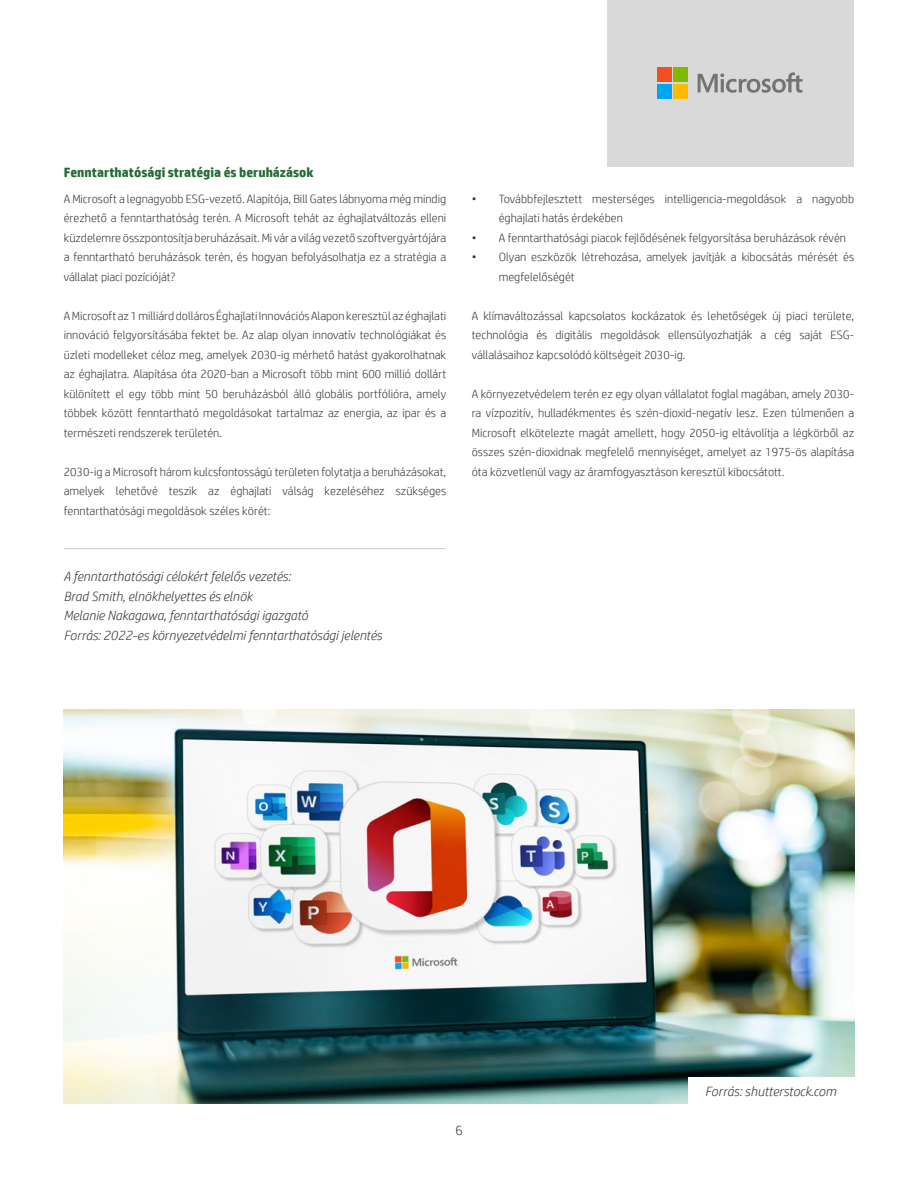
<style>
.page{position:relative;width:918px;height:1188px;background:#fff}
.page>*{position:absolute;margin:0;border:0;box-sizing:border-box;transform-origin:0 0}
.t1{font:italic 300 13.5px/19.5px "HP Simplified";color:#343433}
.t2{font:700 13.5px "HP Simplified";color:#256b36}
.t3{font:300 13.5px "HP Simplified";color:#343433}
.t4{font:300 12px/19.5px "HP Simplified";color:#343433;text-align:justify}
</style>
<div class="page">
<div style="left:608px;top:0;width:246px;height:166px;background:#d9d9d9"></div>
<img style="left:64px;top:710px;width:790px;height:393px">
<hr style="left:64px;top:548px;width:382px;height:1px;background:#343433">
<svg style="left:698px;top:72px;width:105px;height:21px"></svg>
<div style="left:657px;top:68px;width:15px;height:14px;background:#f25022"></div>
<div style="left:674px;top:68px;width:14px;height:14px;background:#7fba00"></div>
<div style="left:657px;top:84px;width:15px;height:15px;background:#00a4ef"></div>
<div style="left:674px;top:84px;width:14px;height:15px;background:#ffb900"></div>
<div style="left:688px;top:1077px;width:167px;height:27px;background:#fff"></div>
<p class="t2" style="left:64px;top:165px;width:251px">Fenntarthatósági stratégia és beruházások</p>
<p class="t4" style="left:64px;top:189px;width:384px">A Microsoft a legnagyobb ESG-vezető. Alapítója, Bill Gates lábnyoma még mindig érezhető a fenntarthatóság terén. A Microsoft tehát az éghajlatváltozás elleni küzdelemre összpontosítja beruházásait. Mi vár a világ vezető szoftvergyártójára a fenntartható beruházások terén, és hogyan befolyásolhatja ez a stratégia a vállalat piaci pozícióját?</p>
<p class="t4" style="left:64px;top:306px;width:384px">A Microsoft az 1 milliárd dolláros Éghajlati Innovációs Alapon keresztül az éghajlati innováció felgyorsításába fektet be. Az alap olyan innovatív technológiákat és üzleti modelleket céloz meg, amelyek 2030-ig mérhető hatást gyakorolhatnak az éghajlatra. Alapítása óta 2020-ban a Microsoft több mint 600 millió dollárt különített el egy több mint 50 beruházásból álló globális portfólióra, amely többek között fenntartható megoldásokat tartalmaz az energia, az ipar és a természeti rendszerek területén.</p>
<p class="t4" style="left:64px;top:462px;width:384px">2030-ig a Microsoft három kulcsfontosságú területen folytatja a beruházásokat, amelyek lehetővé teszik az éghajlati válság kezeléséhez szükséges fenntarthatósági megoldások széles körét:</p>
<p class="t1" style="left:64px;top:567px;width:320px">A fenntarthatósági célokért felelős vezetés:<br>Brad Smith, elnökhelyettes és elnök<br>Melanie Nakagawa, fenntarthatósági igazgató<br>Forrás: 2022-es környezetvédelmi fenntarthatósági jelentés</p>
<p class="t4" style="left:499px;top:189px;width:357px;text-indent:-27px">• Továbbfejlesztett mesterséges intelligencia-megoldások a nagyobb éghajlati hatás érdekében</p>
<p class="t4" style="left:472px;top:228px;width:376px">• A fenntarthatósági piacok fejlődésének felgyorsítása beruházások révén</p>
<p class="t4" style="left:499px;top:247px;width:357px;text-indent:-27px">• Olyan eszközök létrehozása, amelyek javítják a kibocsátás mérését és megfelelőségét</p>
<p class="t4" style="left:472px;top:306px;width:384px">A klímaváltozással kapcsolatos kockázatok és lehetőségek új piaci területe, technológia és digitális megoldások ellensúlyozhatják a cég saját ESG&shy;vállalásaihoz kapcsolódó költségeit 2030-ig.</p>
<p class="t4" style="left:472px;top:384px;width:384px">A környezetvédelem terén ez egy olyan vállalatot foglal magában, amely 2030- ra vízpozitív, hulladékmentes és szén-dioxid-negatív lesz. Ezen túlmenően a Microsoft elkötelezte magát amellett, hogy 2050-ig eltávolítja a légkörből az összes szén-dioxidnak megfelelő mennyiséget, amelyet az 1975-ös alapítása óta közvetlenül vagy az áramfogyasztáson keresztül kibocsátott.</p>
<p class="t3" style="left:455px;top:1123px;width:9px">6</p>
<p class="t1" style="left:705px;top:1081px;width:133px">Forrás: shutterstock.com</p>
</div>
